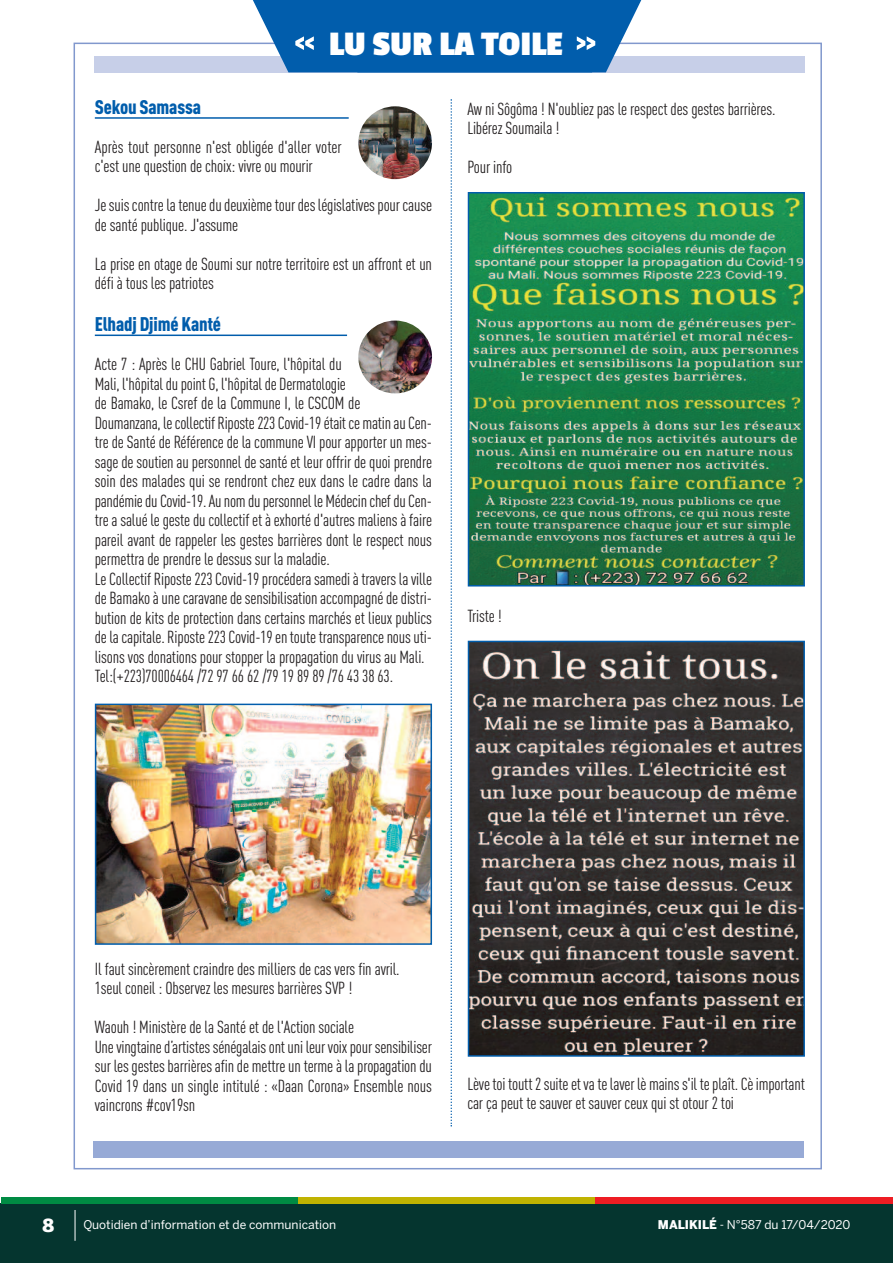
<style>
.page{position:relative;width:893px;height:1263px;background:#fff}
.page>*{position:absolute;margin:0;border:0;box-sizing:border-box;transform-origin:0 0}
.t1{font:700 36px "Passion One";color:#fff}
.t2{font:900 condensed 19.5px "DIN Pro";letter-spacing:-.01em;color:#015dac}
.t3{font:900 18px "Benton Sans";color:#fff}
.t4{font:condensed 17.25px/19.5px "DIN Pro";letter-spacing:-.01em;color:#231f20}
.t5{font:12px "Benton Sans";color:#fff}
.s1{font-weight:900}
</style>
<div class="page">
<div style="left:1px;top:1203px;width:892px;height:60px;background:#05352f"></div>
<div style="left:1px;top:1197px;width:297px;height:6px;background:#008b43"></div>
<div style="left:298px;top:1197px;width:298px;height:6px;background:#c0b301"></div>
<div style="left:596px;top:1197px;width:297px;height:6px;background:#ee1d23"></div>
<hr style="left:75px;top:1210px;width:1px;height:31px;background:#fff">
<div style="left:93px;top:1141px;width:710px;height:16px;background:#97aad6"></div>
<div style="left:94px;top:56px;width:711px;height:16px;background:#c7cfe8"></div>
<hr style="left:95px;top:117px;width:254px;height:2px;background:#015dac">
<hr style="left:95px;top:335px;width:252px;height:1px;background:#015dac">
<svg style="left:450px;top:99px;width:2px;height:1027px"></svg>
<svg style="left:253px;top:0;width:388px;height:72px;background:#176bb3"></svg>
<img style="left:358px;top:106px;width:74px;height:73px;border-radius:50%">
<img style="left:358px;top:321px;width:74px;height:72px;border-radius:50%">
<img style="left:98px;top:707px;width:331px;height:235px">
<div style="left:95px;top:704px;width:337px;height:241px;border:2px solid #015dac"></div>
<img style="left:471px;top:195px;width:331px;height:388px">
<div style="left:468px;top:192px;width:337px;height:394px;border:2px solid #015dac"></div>
<img style="left:471px;top:644px;width:331px;height:410px">
<div style="left:468px;top:641px;width:337px;height:416px;border:2px solid #015dac"></div>
<h1 class="t1" style="left:329px;top:25px;width:235px">LU SUR LA TOILE</h1>
<p class="t2" style="left:95px;top:100px;width:108px">Sekou Samassa</p>
<p class="t4" style="left:95px;top:139px;width:248px">Après tout personne n'est obligée d'aller voter c'est une question de choix: vivre ou mourir</p>
<p class="t4" style="left:95px;top:197px;width:339px">Jesuiscontrelatenuedudeuxièmetourdeslégislativespourcause de santé publique. J'assume</p>
<p class="t4" style="left:95px;top:256px;width:339px">La prise en otage de Soumi sur notre territoire est un affront et un défi à tous les patriotes</p>
<p class="t2" style="left:95px;top:317px;width:128px">Elhadj Djimé Kanté</p>
<p class="t4" style="left:95px;top:356px;width:339px">Acte 7 : Après le CHU Gabriel Toure, l'hôpital du<br>Mali, l'hôpitaldupoint G, l'hôpitalde Dermatologie<br>de Bamako, le Csref de la Commune I, le CSCOM de<br>Doumanzana, lecollectif Riposte223Covid-19étaitcematinauCen&shy;tre de Santé de Référence de la commune VI pour apporter un mes&shy;sage de soutien au personnel de santé et leur offrir de quoi prendre soin des malades qui se rendront chez eux dans le cadre dans la pandémieduCovid-19.Aunomdupersonnel leMédecinchefduCen&shy;tre a salué le geste du collectif et à exhorté d'autres maliens à faire pareil avant de rappeler les gestes barrières dont le respect nous permettra de prendre le dessus sur la maladie.<br>Le Collectif Riposte 223 Covid-19 procédera samedi à travers la ville de Bamako à une caravane de sensibilisation accompagné de distri&shy;bution de kits de protection dans certains marchés et lieux publics delacapitale. Riposte223Covid-19entoutetransparencenousuti&shy;lisons vos donations pour stopper la propagation du virus au Mali.<br>Tel:(+223)70006464 /72 97 66 62 /79 19 89 89 /76 43 38 63.</p>
<p class="t4" style="left:467px;top:100px;width:310px">Aw ni Sôgôma ! N'oubliez pas le respect des gestes barrières.<br>Libérez Soumaila !</p>
<p class="t4" style="left:467px;top:159px;width:47px">Pour info</p>
<p class="t4" style="left:467px;top:607px;width:36px">Triste !</p>
<p class="t4" style="left:95px;top:960px;width:306px">Il faut sincèrement craindre des milliers de cas vers fin avril.<br>1seul coneil : Observez les mesures barrières SVP !</p>
<p class="t4" style="left:95px;top:1019px;width:339px">Waouh ! Ministère de la Santé et de l'Action sociale Unevingtained’artistessénégalaisontuni leurvoixpoursensibiliser sur les gestes barrières afin de mettre un terme à la propagation du Covid 19 dans un single intitulé : «Daan Corona» Ensemble nous vaincrons #cov19sn</p>
<p class="t4" style="left:467px;top:1075px;width:339px">Lèvetoi toutt2suiteetvatelaver lè mainss'il teplaît.Cèimportant car ça peut te sauver et sauver ceux qui st otour 2 toi</p>
<p class="t3" style="left:43px;top:1215px;width:13px">8</p>
<p class="t5" style="left:83px;top:1218px;width:254px">Quotidien d’information et de communication</p>
<p class="t5" style="left:658px;top:1218px;width:194px"><span class="s1">MALIKILÉ</span> - N°587 du 17/04/2020</p>
</div>
